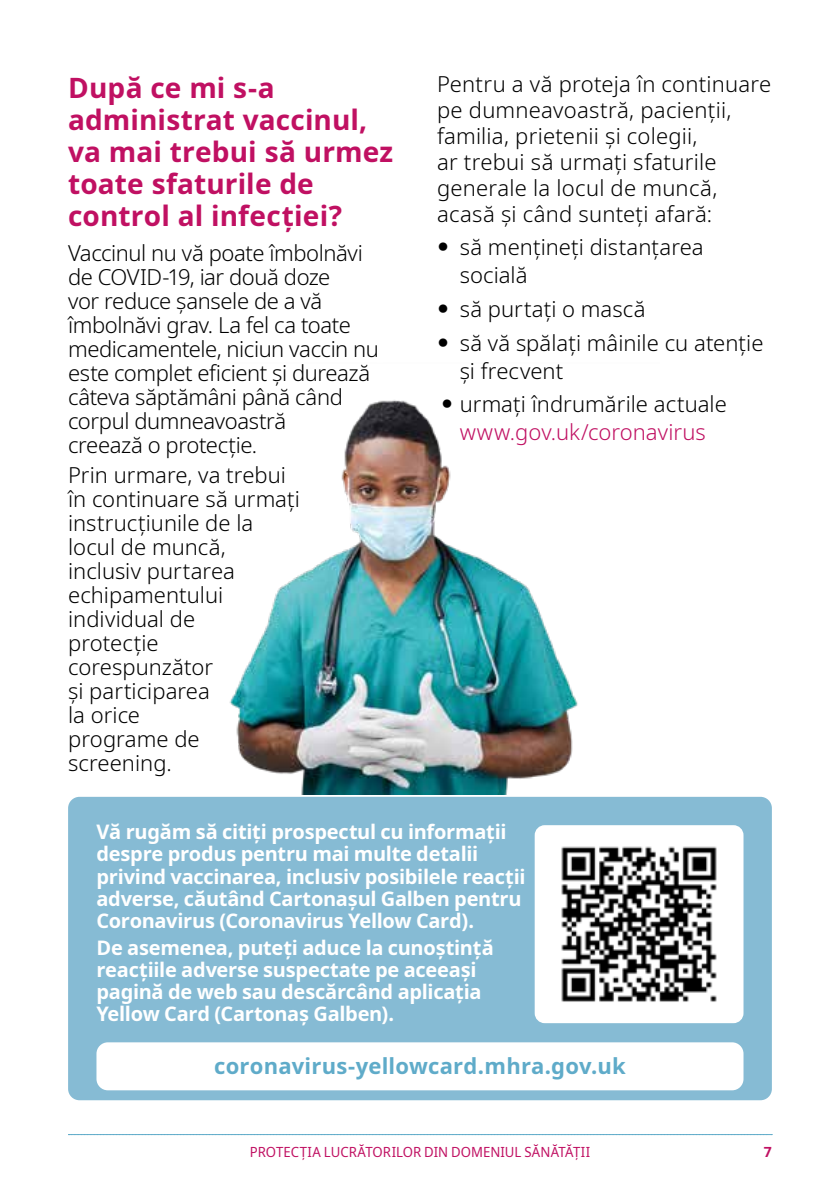
<style>
.page{position:relative;width:840px;height:1191px;background:#fff}
.page>*{position:absolute;margin:0;border:0;box-sizing:border-box;transform-origin:0 0}
.t1{font:700 28px/32px "Noto Sans";letter-spacing:.005em;color:#c01062}
.t2{font:300 22px/24px "Noto Sans";color:#000}
.t3{font:300 22px/24px "Noto Sans";letter-spacing:-.02em;color:#000}
.t4{font:700 22px "Noto Sans";letter-spacing:.005em;color:#5fabc9}
.t5{font:700 20px/22px "Noto Sans";letter-spacing:-.015em;color:#fff}
.t6{font:14px "Noto Sans";color:#c01062;scale:.94 1}
.t7{font:14px "Noto Sans Bold 2";color:#c01062}
.s1{font-family:"Frutiger";font-size:24px}
.s2{color:#c01062}
</style>
<div class="page">
<hr style="left:68px;top:1134px;width:703px;height:1px;background:#5fabc9">
<svg style="left:73px;top:1134px;width:699px;height:1px"></svg>
<img style="left:229px;top:400px;width:349px;height:394px">
<div style="left:68px;top:797px;width:703px;height:303px;background:#86bbd4;border-radius:11px"></div>
<div style="left:535px;top:826px;width:207px;height:196px;background:#fff;border-radius:9px"></div>
<div style="left:534px;top:825px;width:209px;height:198px;border:2px solid #fff;border-radius:9px"></div>
<img style="left:561px;top:846px;width:156px;height:156px">
<div style="left:96px;top:1042px;width:647px;height:48px;background:#fff;border-radius:11px"></div>
<p class="t1" style="left:68px;top:72px;width:326px">După ce mi s-a administrat vaccinul, va mai trebui să urmez toate sfaturile de control al infecției?</p>
<p class="t3" style="left:68px;top:242px;width:312px">Vaccinul nu vă poate îmbolnăvi de COVID-19, iar două doze<br>vor reduce șansele de a vă îmbolnăvi grav. La fel ca toate medicamentele, niciun vaccin nu este complet eficient și durează câteva săptămâni până când corpul dumneavoastră<br>creează o protecție.</p>
<p class="t2" style="left:68px;top:464px;width:233px">Prin urmare, va trebui în continuare să urmați instrucțiunile de la locul de muncă, inclusiv purtarea echipamentului individual de<br>protecție corespunzător<br>și participarea<br>la orice<br>programe de screening.</p>
<p class="t2" style="left:437px;top:71px;width:335px;line-height:26px">Pentru a vă proteja în continuare pe dumneavoastră, pacienții, familia, prietenii și colegii,<br>ar trebui să urmați sfaturile generale la locul de muncă, acasă și când sunteți afară:</p>
<p class="t2" style="left:459px;top:234px;width:245px;line-height:28px;text-indent:-23px"><span class="s1">•</span> să mențineți distanțarea socială</p>
<p class="t2" style="left:437px;top:297px;width:210px"><span class="s1">•</span> să purtați o mască</p>
<p class="t2" style="left:459px;top:329px;width:305px;line-height:28px;text-indent:-23px"><span class="s1">•</span> să vă spălați mâinile cu atenție și frecvent</p>
<p class="t2" style="left:441px;top:391px;width:287px;line-height:28px;text-align:center"><span class="s1">•</span> urmați îndrumările actuale <span class="s2">www.gov.uk/coronavirus</span></p>
<p class="t5" style="left:96px;top:821px;width:430px">Vă rugăm să citiți prospectul cu informații despre produs pentru mai multe detalii privind vaccinarea, inclusiv posibilele reacții adverse, căutând Cartonașul Galben pentru Coronavirus (Coronavirus Yellow Card).</p>
<p class="t5" style="left:96px;top:937px;width:398px">De asemenea, puteți aduce la cunoștință reacțiile adverse suspectate pe aceeași pagină de web sau descărcând aplicația Yellow Card (Cartonaș Galben).</p>
<p class="t4" style="left:214px;top:1050px;width:412px">coronavirus-yellowcard.mhra.gov.uk</p>
<p class="t6" style="left:250px;top:1141px;width:363px">PROTECȚIA LUCRĂTORILOR DIN DOMENIUL SĂNĂTĂȚII</p>
<p class="t7" style="left:763px;top:1141px;width:10px">7</p>
</div>
